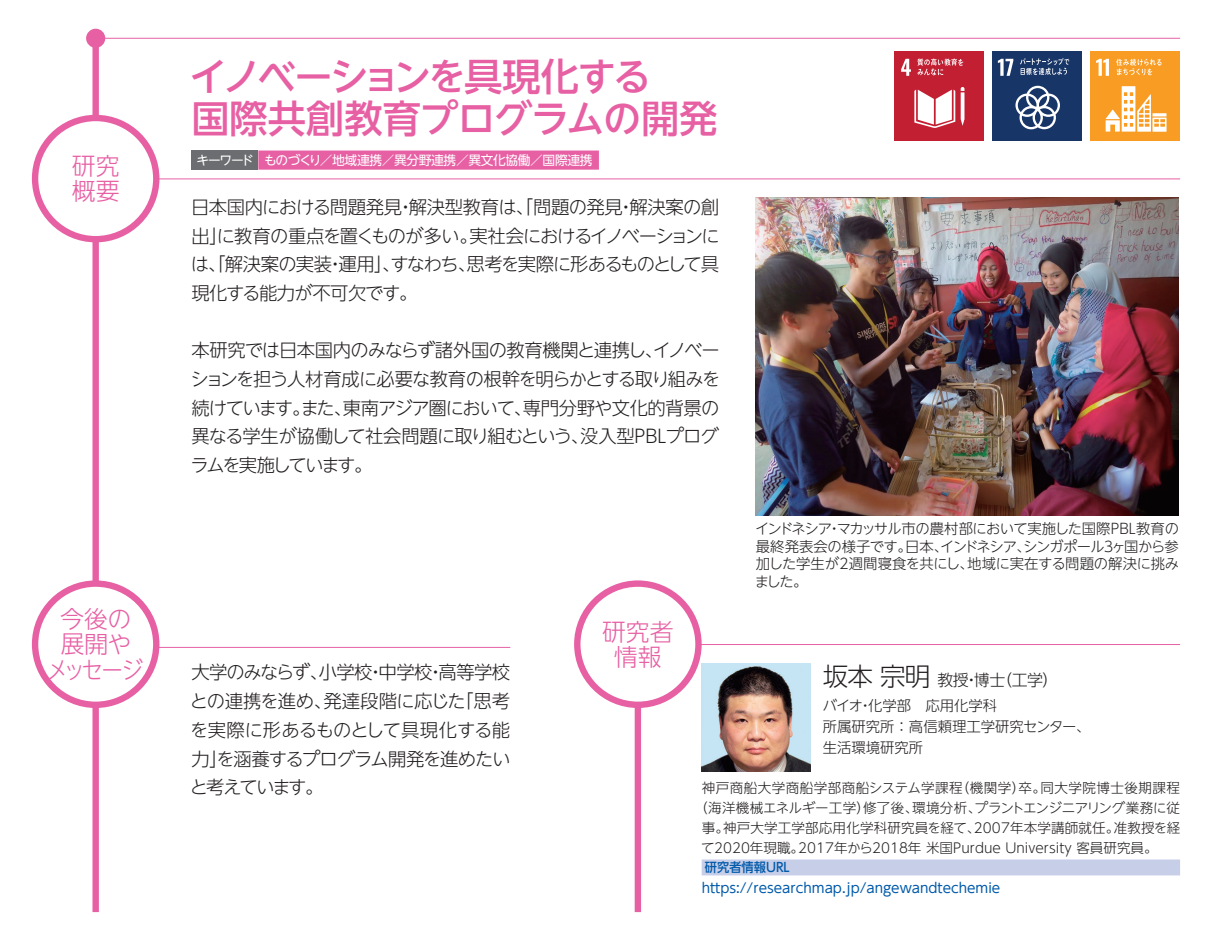
<style>
.page{position:relative;width:1212px;height:944px;background:#fff}
.page>*{position:absolute;margin:0;border:0;box-sizing:border-box;transform-origin:0 0}
.t1{font:500 38.25px/41.4px "UD Shin Go NT Pr 6 N";letter-spacing:-.03em;color:#e760a4}
.t2{font:300 25.43px "UD Shin Go NT Pr 6 N";color:#231f20}
.t3{font:300 23.85px/25.4px "UD Shin Go NT Pr 6 N";color:#e760a4}
.t4{font:300 23.85px "UD Shin Go NT Pr 6 N";color:#e760a4;scale:.9 1}
.t5{font:300 18.22px/28.8px "UD Shin Go NT Pr 6 N";letter-spacing:-.045em;color:#231f20}
.t6{font:300 18.22px "UD Shin Go NT Pr 6 N";letter-spacing:-.09em;color:#231f20}
.t7{font:300 18.22px "UD Shin Go NT Pr 6 N";letter-spacing:-.015em;color:#231f20}
.t8{font:300 18.22px "UD Shin Go NT Pr 6 N";letter-spacing:-.025em;color:#231f20}
.t9{font:300 18.22px "UD Shin Go NT Pr 6 N";letter-spacing:-.125em;color:#231f20}
.t10{font:300 18.22px/28.8px "UD Shin Go NT Pr 6 N";letter-spacing:-.105em;color:#231f20}
.t11{font:300 18.22px "UD Shin Go NT Pr 6 N";letter-spacing:-.08em;color:#231f20}
.t12{font:300 15.97px "UD Shin Go NT Pr 6 N";letter-spacing:-.03em;color:#231f20}
.t13{font:300 14.4px/20.7px "UD Shin Go NT Pr 6 N";letter-spacing:-.015em;color:#231f20}
.t14{font:300 14.4px "UD Shin Go NT Pr 6 N";letter-spacing:-.08em;color:#231f20}
.t15{font:300 14.4px/17.6px "UD Shin Go NT Pr 6 N";letter-spacing:-.085em;color:#231f20}
.t16{font:300 13.5px "UD Shin Go NT Pr 6 N";color:#231f20}
.t17{font:13.5px "UD Shin Go NT Pr 6 N";color:#015aaa}
.t18{font:300 13.5px "UD Shin Go NT Pr 6 N";letter-spacing:.035em;color:#231f20}
.t19{font:300 13.5px "UD Shin Go NT Pr 6 N";letter-spacing:-.05em;color:#231f20}
.t20{font:12.83px "UD Shin Go NT Pr 6 N";letter-spacing:-.03em;color:#fff}
.t21{font:500 12.83px "UD Shin Go NT Pr 6 N";color:#015aaa;scale:.96 1}
</style>
<div class="page">
<div style="left:92px;top:32px;width:7px;height:880px;background:#e760a4"></div>
<hr style="left:96px;top:38px;width:1084px;height:1px;background:#e760a4">
<div style="left:86px;top:29px;width:19px;height:19px;background:#e760a4;border-radius:50%"></div>
<div style="left:635px;top:606px;width:6px;height:306px;background:#e760a4"></div>
<hr style="left:96px;top:647px;width:414px;height:1px;background:#e760a4">
<hr style="left:638px;top:644px;width:542px;height:1px;background:#e760a4">
<div style="left:35px;top:584px;width:121px;height:121px;background:#fff;border-radius:50%"></div>
<div style="left:32px;top:580px;width:127px;height:128px;border:6px solid #e760a4;border-radius:50%"></div>
<div style="left:577px;top:584px;width:121px;height:121px;background:#fff;border-radius:50%"></div>
<div style="left:574px;top:580px;width:128px;height:128px;border:6px solid #e760a4;border-radius:50%"></div>
<hr style="left:96px;top:179px;width:1084px;height:1px;background:#e760a4">
<div style="left:35px;top:118px;width:121px;height:121px;background:#fff;border-radius:50%"></div>
<div style="left:32px;top:115px;width:127px;height:127px;border:6px solid #e760a4;border-radius:50%"></div>
<div style="left:258px;top:151px;width:341px;height:19px;background:#e760a4"></div>
<div style="left:191px;top:151px;width:67px;height:19px;background:#6c6d70"></div>
<img style="left:756px;top:198px;width:423px;height:317px">
<div style="left:894px;top:51px;width:89px;height:89px;background:#c21f32"></div>
<svg style="left:901px;top:59px;width:10px;height:17px"></svg>
<svg style="left:914px;top:90px;width:41px;height:38px"></svg>
<svg style="left:961px;top:87px;width:3px;height:39px"></svg>
<svg style="left:917px;top:59px;width:46px;height:16px"></svg>
<div style="left:992px;top:51px;width:90px;height:89px;background:#183567"></div>
<svg style="left:998px;top:59px;width:15px;height:17px"></svg>
<svg style="left:1015px;top:86px;width:45px;height:43px"></svg>
<svg style="left:1020px;top:58px;width:49px;height:17px"></svg>
<div style="left:1091px;top:51px;width:89px;height:89px;background:#f89c24"></div>
<svg style="left:1096px;top:59px;width:13px;height:17px"></svg>
<svg style="left:1105px;top:86px;width:61px;height:46px"></svg>
<svg style="left:1116px;top:59px;width:45px;height:16px"></svg>
<div style="left:702px;top:859px;width:478px;height:16px;background:#c7cee8"></div>
<img style="left:702px;top:663px;width:108px;height:109px">
<h3 class="t3" style="left:72px;top:152px;width:49px">研究概要</h3>
<h3 class="t3" style="left:60px;top:605px;width:73px">今後の展開や</h3>
<h3 class="t4" style="left:47px;top:650px;width:109px">メッセージ</h3>
<h1 class="t1" style="left:189px;top:55px;width:530px">イノベーションを具現化する<br>国際共創教育プログラムの開発</h1>
<p class="t20" style="left:197px;top:150px;width:59px">キーワード</p>
<p class="t20" style="left:264px;top:150px;width:330px">ものづくり／地域連携／異分野連携／異文化協働／国際連携</p>
<p class="t7" style="left:191px;top:192px;width:530px">日本国内における問題発見解決型教育は、「問題の発見解決案の創</p>
<p class="t5" style="left:396px;top:192px;width:20px">・</p>
<p class="t5" style="left:617px;top:192px;width:20px">・</p>
<p class="t5" style="left:191px;top:221px;width:288px">出に教育の重点を置くものが多い。</p>
<p class="t5" style="left:209px;top:221px;width:20px">」</p>
<p class="t6" style="left:469px;top:221px;width:252px">実社会におけるイノベーションに</p>
<p class="t8" style="left:191px;top:250px;width:211px">は、「解決案の実装運用」、</p>
<p class="t6" style="left:390px;top:250px;width:330px">すなわち思考を実際に形あるものとして具</p>
<p class="t5" style="left:191px;top:249px;width:228px;text-indent:135px">・<br>現化する能力が不可欠です。</p>
<p class="t5" style="left:191px;top:335px;width:530px">本研究では日本国内のみならず諸外国の教育機関と連携しイノベー</p>
<p class="t5" style="left:458px;top:249px;width:20px">、</p>
<p class="t5" style="left:190px;top:335px;width:531px;text-indent:454px">、<br>ションを担う人材育成に必要な教育の根幹を明らかとする取り組みを続けていますまた東南アジア圏において専門分野や文化的背景の</p>
<p class="t5" style="left:191px;top:393px;width:529px;text-indent:101px">。<br>異なる学生が協働して社会問題に取り組むという没入型PBLプログ</p>
<p class="t5" style="left:334px;top:393px;width:20px">、</p>
<p class="t5" style="left:514px;top:393px;width:20px">、</p>
<p class="t5" style="left:571px;top:421px;width:20px">、</p>
<p class="t9" style="left:190px;top:450px;width:184px">ラムを実施しています。</p>
<p class="t11" style="left:191px;top:658px;width:138px">大学のみならず、</p>
<p class="t5" style="left:319px;top:657px;width:193px">小学校中学校高等学校</p>
<p class="t5" style="left:366px;top:657px;width:20px">・</p>
<p class="t5" style="left:426px;top:657px;width:20px">・</p>
<p class="t5" style="left:455px;top:686px;width:57px">「思考</p>
<p class="t5" style="left:190px;top:686px;width:322px">との連携を進め、<br>を実際に形あるものとして具現化する能力を涵養するプログラム開発を進めたい</p>
<p class="t5" style="left:323px;top:686px;width:144px">発達段階に応じた</p>
<p class="t10" style="left:190px;top:744px;width:135px;text-indent:20px">」<br>と考えています。</p>
<h3 class="t3" style="left:602px;top:618px;width:73px;text-align:center">研究者情報</h3>
<p class="t13" style="left:755px;top:518px;width:426px">インドネシアマカッサル市の農村部において実施した国際PBL教育の</p>
<p class="t13" style="left:827px;top:518px;width:16px">・</p>
<p class="t14" style="left:940px;top:534px;width:166px">インドネシアシンガポール</p>
<p class="t13" style="left:1016px;top:535px;width:16px">、</p>
<p class="t13" style="left:756px;top:535px;width:157px">最終発表会の様子です。</p>
<p class="t13" style="left:905px;top:535px;width:44px">日本、</p>
<p class="t13" style="left:1111px;top:535px;width:69px">ヶ国から参</p>
<p class="t13" style="left:1101px;top:535px;width:16px">３</p>
<p class="t15" style="left:755px;top:554px;width:86px">加した学生がました。</p>
<p class="t13" style="left:849px;top:553px;width:127px">週間寝食を共にし、</p>
<p class="t13" style="left:967px;top:553px;width:214px">地域に実在する問題の解決に挑み</p>
<p class="t13" style="left:837px;top:553px;width:16px">２</p>
<h2 class="t2" style="left:823px;top:656px;width:109px">坂本宗明</h2>
<p class="t13" style="left:823px;top:695px;width:176px">バイオ化学部　応用化学科</p>
<p class="t12" style="left:996px;top:667px;width:64px">（工学(</p>
<p class="t12" style="left:937px;top:667px;width:70px">教授博士</p>
<p class="t12" style="left:963px;top:667px;width:17px">・</p>
<p class="t13" style="left:823px;top:695px;width:269px;text-indent:35px">・<br>所属研究所：高信頼理工学研究センター、生活環境研究所</p>
<p class="t18" style="left:1040px;top:777px;width:141px">同大学院博士後期課程</p>
<p class="t16" style="left:956px;top:777px;width:92px">（機関学卒）。</p>
<p class="t18" style="left:702px;top:777px;width:262px">神戸商船大学商船学部商船システム学課程</p>
<p class="t19" style="left:974px;top:797px;width:207px">プラントエンジニアリング業務に従</p>
<p class="t16" style="left:694px;top:797px;width:177px">（海洋機械エネルギー工学）</p>
<p class="t16" style="left:863px;top:797px;width:57px">修了後、</p>
<p class="t16" style="left:912px;top:797px;width:71px">環境分析、</p>
<p class="t16" style="left:974px;top:817px;width:147px">2007年本学講師就任。</p>
<p class="t16" style="left:723px;top:817px;width:259px">神戸大学工学部応用化学科研究員を経て、</p>
<p class="t16" style="left:1114px;top:817px;width:68px">准教授を経</p>
<p class="t16" style="left:702px;top:817px;width:29px">事。</p>
<p class="t16" style="left:701px;top:837px;width:105px">て2020年現職。</p>
<p class="t21" style="left:705px;top:857px;width:90px">研究者情報URL</p>
<p class="t17" style="left:702px;top:877px;width:300px">https://researchmap.jp/angewandtechemie</p>
<p class="t16" style="left:798px;top:837px;width:361px">2017年から2018年米国Purdue University 客員研究員。</p>
</div>
